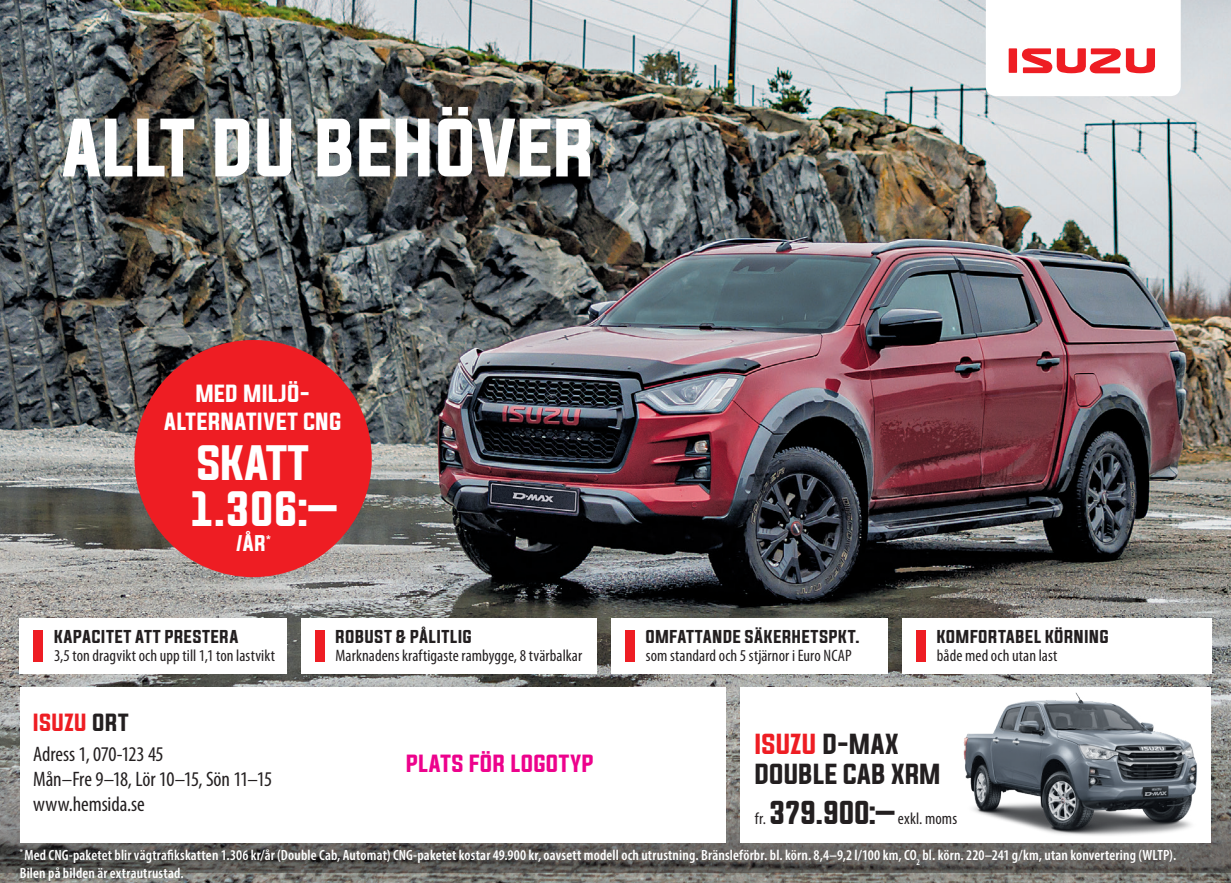
<style>
.page{position:relative;width:1231px;height:883px;background:#fff}
.page>*{position:absolute;margin:0;border:0;box-sizing:border-box;transform-origin:0 0}
.t1{font:70px "Evogria";color:#fff}
.t2{font:42px/45.5px "Evogria";letter-spacing:-.035em;color:#fff}
.t3{font:24.5px/29.4px "Evogria";color:#231f20}
.t4{font:condensed 21px/25.2px "Myriad Pro";letter-spacing:-.005em;color:#231f20}
.t5{font:21px/28px "Evogria";letter-spacing:.015em;color:#fff;text-align:center}
.t6{font:21px "Evogria";letter-spacing:.025em;color:#ed028c}
.t7{font:21px "Evogria";letter-spacing:.01em;color:#ee1d23}
.t8{font:19.25px "Evogria";color:#fff}
.t9{font:condensed 16.62px "Myriad Pro";letter-spacing:.005em;color:#231f20}
.t10{font:15.75px "Evogria";letter-spacing:.03em;color:#231f20}
.t11{font:600 condensed 14.88px/17.8px "Myriad Pro";letter-spacing:.015em;color:#fff}
.s1{color:#231f20}
.s2{color:#ee1d23}
.s3{font-family:"Evogria";font-stretch:normal;font-size:28px}
</style>
<div class="page">
<img style="left:0;top:0;width:1230px;height:883px">
<svg style="left:0;top:714px;width:1230px;height:159px;background:#656360"></svg>
<div style="left:611px;top:618px;width:276px;height:55px;background:#fff"></div>
<div style="left:625px;top:630px;width:9px;height:32px;background:#ee1d23"></div>
<div style="left:20px;top:618px;width:267px;height:55px;background:#fff"></div>
<div style="left:33px;top:630px;width:10px;height:32px;background:#ee1d23"></div>
<div style="left:301px;top:618px;width:295px;height:55px;background:#fff"></div>
<div style="left:315px;top:630px;width:9px;height:32px;background:#ee1d23"></div>
<div style="left:902px;top:618px;width:308px;height:55px;background:#fff"></div>
<div style="left:916px;top:630px;width:9px;height:32px;background:#ee1d23"></div>
<div style="left:740px;top:687px;width:470px;height:156px;background:#fff"></div>
<img style="left:963px;top:692px;width:234px;height:144px">
<div style="left:20px;top:687px;width:705px;height:156px;background:#fff"></div>
<div style="left:134px;top:340px;width:238px;height:237px;background:#ee1d23;border-radius:50%"></div>
<svg style="left:985px;top:0;width:195px;height:96px"></svg>
<h1 class="t1" style="left:63px;top:98px;width:534px">ALLT DU BEHÖVER</h1>
<h3 class="t5" style="left:164px;top:380px;width:179px">MED MILJÖ-<br>ALTERNATIVET CNG</h3>
<h2 class="t2" style="left:188px;top:443px;width:150px">SKATT<br>1.306:–</h2>
<p class="t8" style="left:235px;top:530px;width:37px">/ÅR<sup>*</sup></p>
<p class="t10" style="left:54px;top:625px;width:186px">KAPACITET ATT PRESTERA</p>
<p class="t9" style="left:54px;top:645px;width:222px">3,5 ton dragvikt och upp till 1,1 ton lastvikt</p>
<p class="t10" style="left:335px;top:625px;width:138px">ROBUST &amp; PÅLITLIG</p>
<p class="t9" style="left:335px;top:645px;width:248px">Marknadens kraftigaste rambygge, 8 tvärbalkar</p>
<h3 class="t7" style="left:33px;top:707px;width:97px">ISUZU <span class="s1">ORT</span></h3>
<h3 class="t4" style="left:33px;top:741px;width:240px">Adress 1, 070-123 45<br>Mån–Fre 9–18, Lör 10–15, Sön 11–15 www.hemsida.se</h3>
<h3 class="t6" style="left:406px;top:748px;width:189px">PLATS FÖR LOGOTYP</h3>
<p class="t10" style="left:645px;top:625px;width:216px">OMFATTANDE SÄKERHETSPKT.</p>
<p class="t9" style="left:645px;top:645px;width:207px">som standard och 5 stjärnor i Euro NCAP</p>
<p class="t10" style="left:936px;top:625px;width:174px">KOMFORTABEL KÖRNING</p>
<p class="t9" style="left:936px;top:645px;width:122px">både med och utan last</p>
<h3 class="t3" style="left:755px;top:731px;width:188px"><span class="s2">ISUZU</span> D-MAX<br>DOUBLE CAB XRM</h3>
<p class="t9" style="left:755px;top:808px;width:204px">fr. <span class="s3">379.900:–</span> exkl. moms</p>
<p class="t11" style="left:20px;top:846px;width:1157px"><sup>*</sup> Med CNG-paketet blir vägtrafikskatten 1.306 kr/år (Double Cab, Automat) CNG-paketet kostar 49.900 kr, oavsett modell och utrustning. Bränsleförbr. bl. körn. 8,4–9,2 l/100 km, CO<sub>2</sub> bl. körn. 220–241 g/km, utan konvertering (WLTP).<br>Bilen på bilden är extrautrustad.</p>
</div>
